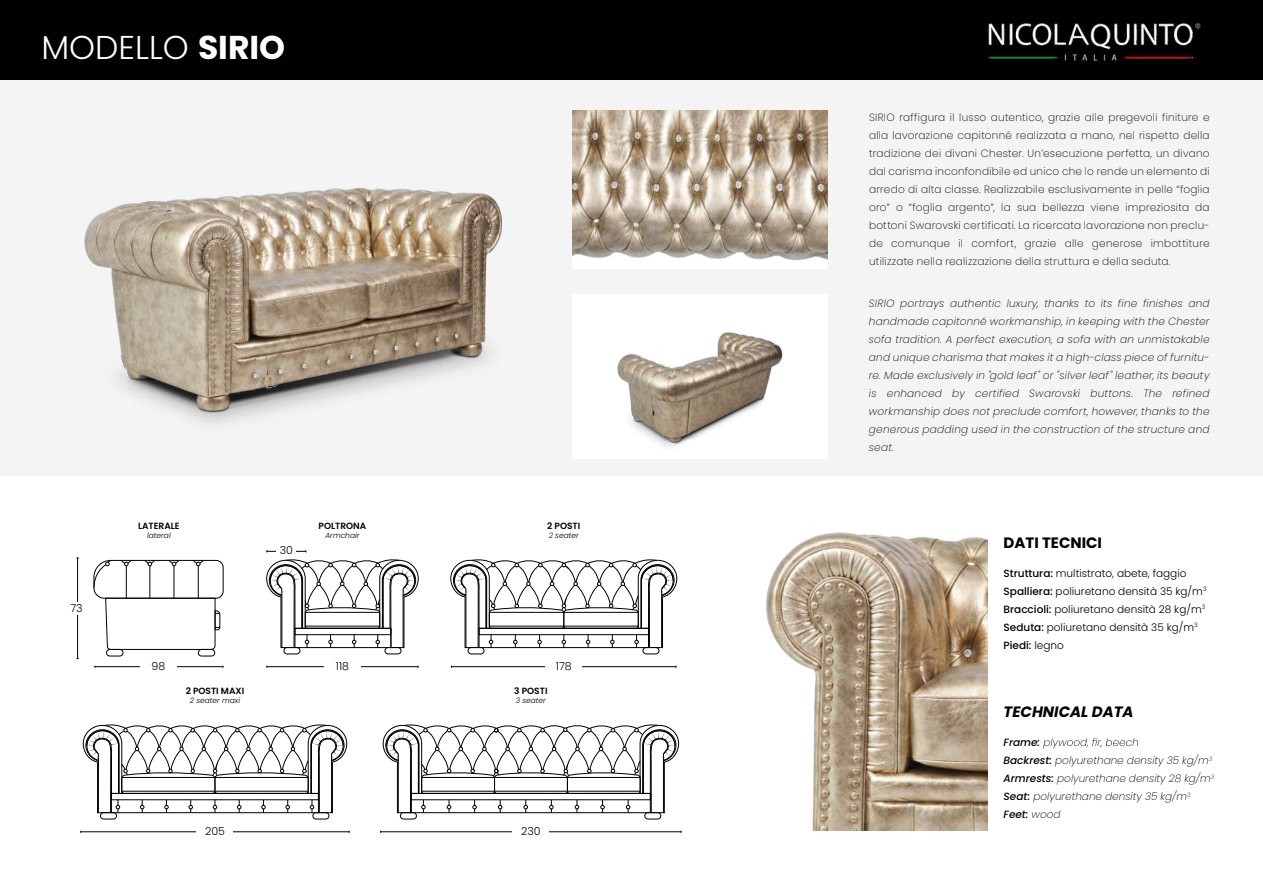
<style>
.page{position:relative;width:1263px;height:893px;background:#fff}
.page>*{position:absolute;margin:0;border:0;box-sizing:border-box;transform-origin:0 0}
.t1{font:300 33px "Poppins";color:#fff}
.t2{font:italic 700 15px "Poppins";color:#000}
.t3{font:700 15px "Poppins";color:#000}
.t4{font:300 10.95px "Poppins";color:#000}
.t5{font:italic 200 10.5px/18px "Poppins";color:#000}
.t6{font:200 10.5px/18px "Poppins";letter-spacing:.025em;color:#000;text-align:justify}
.t7{font:300 10.5px/18px "Poppins";color:#000}
.t8{font:600 9px "Poppins";color:#000}
.t9{font:italic 300 7.5px "Poppins";color:#000}
.s1{font-weight:700}
.s2{font-weight:500}
</style>
<div class="page">
<div style="left:0;top:0;width:1263px;height:475px;background:#f5f4f4"></div>
<div style="left:0;top:0;width:1263px;height:80px;background:#000"></div>
<img style="left:988px;top:23px;width:213px;height:38px">
<img style="left:84px;top:187px;width:419px;height:236px">
<div style="left:284px;top:647px;width:16px;height:7px;border:1px solid #000;border-radius:3px"></div>
<div style="left:385px;top:647px;width:16px;height:7px;border:1px solid #000;border-radius:3px"></div>
<svg style="left:266px;top:559px;width:153px;height:89px"></svg>
<hr style="left:305px;top:626px;width:74px;height:1px;background:#000">
<hr style="left:305px;top:612px;width:74px;height:1px;background:#000">
<div style="left:198px;top:649px;width:17px;height:7px;border:1px solid #000;border-radius:3px"></div>
<div style="left:106px;top:649px;width:17px;height:7px;border:1px solid #000;border-radius:3px"></div>
<svg style="left:93px;top:560px;width:131px;height:90px"></svg>
<div style="left:100px;top:812px;width:17px;height:7px;border:1px solid #000;border-radius:3px"></div>
<div style="left:313px;top:812px;width:16px;height:7px;border:1px solid #000;border-radius:3px"></div>
<svg style="left:83px;top:724px;width:264px;height:89px"></svg>
<hr style="left:215px;top:791px;width:93px;height:1px;background:#000">
<hr style="left:215px;top:777px;width:93px;height:1px;background:#000">
<div style="left:644px;top:812px;width:17px;height:7px;border:1px solid #000;border-radius:3px"></div>
<div style="left:400px;top:812px;width:17px;height:7px;border:1px solid #000;border-radius:3px"></div>
<svg style="left:383px;top:724px;width:296px;height:89px"></svg>
<div style="left:468px;top:647px;width:16px;height:7px;border:1px solid #000;border-radius:3px"></div>
<div style="left:643px;top:647px;width:16px;height:7px;border:1px solid #000;border-radius:3px"></div>
<svg style="left:450px;top:559px;width:227px;height:89px"></svg>
<hr style="left:564px;top:626px;width:74px;height:1px;background:#000">
<hr style="left:564px;top:612px;width:74px;height:1px;background:#000">
<hr style="left:77px;top:558px;width:1px;height:101px;background:#000">
<hr style="left:451px;top:666px;width:225px;height:1px;background:#000">
<hr style="left:381px;top:831px;width:300px;height:1px;background:#000">
<hr style="left:81px;top:831px;width:268px;height:1px;background:#000">
<hr style="left:267px;top:666px;width:151px;height:1px;background:#000">
<hr style="left:267px;top:551px;width:39px;height:1px;background:#000">
<hr style="left:95px;top:666px;width:128px;height:1px;background:#000">
<div style="left:58px;top:602px;width:37px;height:12px;background:#fff"></div>
<div style="left:546px;top:660px;width:36px;height:12px;background:#fff"></div>
<div style="left:513px;top:825px;width:36px;height:12px;background:#fff"></div>
<div style="left:197px;top:825px;width:36px;height:12px;background:#fff"></div>
<div style="left:324px;top:660px;width:36px;height:12px;background:#fff"></div>
<div style="left:277px;top:544px;width:19px;height:12px;background:#fff"></div>
<div style="left:140px;top:660px;width:37px;height:12px;background:#fff"></div>
<svg style="left:1043px;top:738px;width:95px;height:11px"></svg>
<div style="left:572px;top:294px;width:256px;height:165px;background:#fff"></div>
<img style="left:617px;top:332px;width:166px;height:115px">
<img style="left:573px;top:111px;width:255px;height:157px">
<img style="left:766px;top:532px;width:221px;height:298px">
<h1 class="t1" style="left:41px;top:28px;width:245px">MODELLO <span class="s1">SIRIO</span></h1>
<p class="t4" style="left:70px;top:602px;width:14px">73</p>
<p class="t8" style="left:138px;top:521px;width:43px">LATERALE</p>
<p class="t8" style="left:319px;top:521px;width:49px">POLTRONA</p>
<p class="t9" style="left:147px;top:531px;width:25px">lateral</p>
<p class="t9" style="left:325px;top:531px;width:36px">Armchair</p>
<p class="t4" style="left:152px;top:659px;width:15px">98</p>
<p class="t4" style="left:280px;top:544px;width:15px">30</p>
<p class="t4" style="left:336px;top:659px;width:15px">118</p>
<p class="t8" style="left:547px;top:521px;width:35px">2 POSTI</p>
<p class="t9" style="left:549px;top:531px;width:32px">2 seater</p>
<p class="t4" style="left:556px;top:659px;width:17px">178</p>
<p class="t8" style="left:186px;top:686px;width:60px">2 POSTI MAXI</p>
<p class="t8" style="left:514px;top:686px;width:35px">3 POSTI</p>
<p class="t9" style="left:190px;top:696px;width:52px">2 seater maxi</p>
<p class="t9" style="left:516px;top:696px;width:32px">3 seater</p>
<p class="t4" style="left:205px;top:825px;width:21px">205</p>
<p class="t4" style="left:521px;top:825px;width:21px">230</p>
<p class="t6" style="left:869px;top:108px;width:342px">SIRIO raffigura il lusso autentico, grazie alle pregevoli finiture e alla lavorazione capitonné realizzata a mano, nel rispetto della tradizione dei divani Chester. Un’esecuzione perfetta, un divano dal carisma inconfondibile ed unico che lo rende un elemento di arredo di alta classe. Realizzabile esclusivamente in pelle “foglia oro” o “foglia argento”, la sua bellezza viene impreziosita da bottoni Swarovski certificati. La ricercata lavorazione non preclu&shy;de comunque il comfort, grazie alle generose imbottiture utilizzate nella realizzazione della struttura e della seduta.</p>
<p class="t5" style="left:869px;top:294px;width:342px;text-align:justify">SIRIO portrays authentic luxury, thanks to its fine finishes and handmade capitonné workmanship, in keeping with the Chester sofa tradition. A perfect execution, a sofa with an unmistakable and unique charisma that makes it a high-class piece of furnitu&shy;re. Made exclusively in "gold leaf" or "silver leaf" leather, its beauty is enhanced by certified Swarovski buttons. The refined workmanship does not preclude comfort, however, thanks to the generous padding used in the construction of the structure and seat.</p>
<h2 class="t3" style="left:1003px;top:534px;width:100px">DATI TECNICI</h2>
<p class="t7" style="left:1003px;top:564px;width:204px"><span class="s2">Struttura:</span> multistrato, abete, faggio <span class="s2">Spalliera:</span> poliuretano densità 35 kg/m<sup>3<br></sup><span class="s2">Braccioli:</span> poliuretano densità 28 kg/m<sup>3<br></sup><span class="s2">Seduta:</span> poliuretano densità 35 kg/m<sup>3<br></sup><span class="s2">Piedi:</span> legno</p>
<h2 class="t2" style="left:1003px;top:703px;width:132px">TECHNICAL DATA</h2>
<p class="t5" style="left:1003px;top:733px;width:212px"><span class="s2">Frame:<br>Backrest:</span> polyurethane density 35 kg/m<sup>3<br></sup><span class="s2">Armrests:</span> polyurethane density 28 kg/m<sup>3<br></sup><span class="s2">Seat:</span> polyurethane density 35 kg/m<sup>3<br></sup><span class="s2">Feet:</span> wood</p>
</div>
